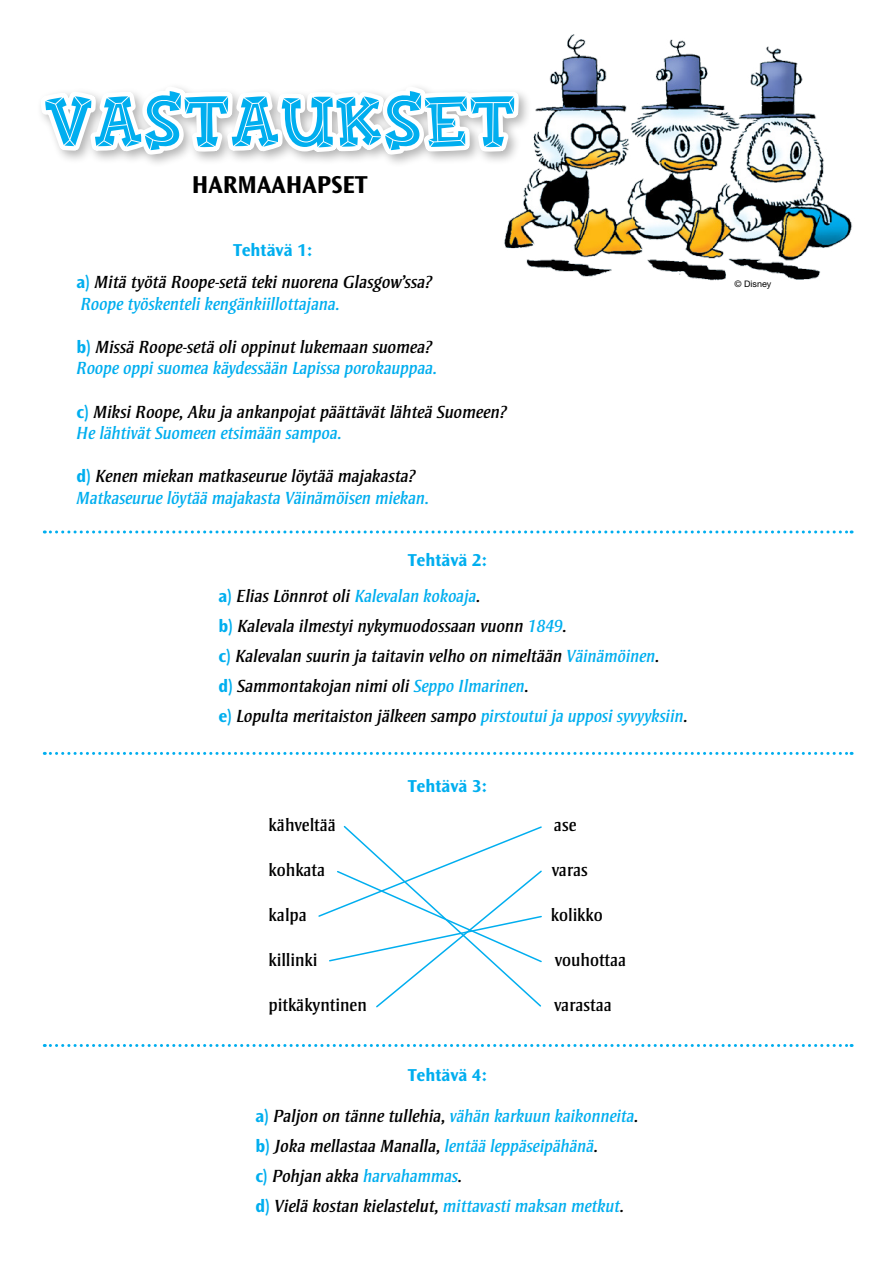
<style>
.page{position:relative;width:893px;height:1263px;background:#fff}
.page>*{position:absolute;margin:0;border:0;box-sizing:border-box;transform-origin:0 0}
.t1{font:700 75px "Fink";color:#00aeef}
.t2{font:700 25.5px "Ocean Sans Std";color:#000}
.t3{font:italic 18px/30px "Strayhorn MT Std";color:#000}
.t4{font:italic 18px/21.6px "Strayhorn MT Std";color:#00aeef}
.t5{font:18px "Strayhorn MT Std";color:#000}
.t6{font:700 18px "Ocean Sans Std";color:#00aeef}
.t7{font:9px "Helvetica Neue LT Std";color:#000}
.s1{font-family:"Ocean Sans Std";font-weight:700;font-style:normal;color:#00aeef}
.s2{color:#00aeef}
.s3{font-family:"Ocean Sans Std";font-weight:700;font-style:normal}
.s4{color:#000}
</style>
<div class="page">
<svg style="left:41px;top:87px;width:428px;height:77px"></svg>
<img style="left:469px;top:34px;width:384px;height:247px">
<svg style="left:44px;top:530px;width:808px;height:3px"></svg>
<svg style="left:44px;top:752px;width:808px;height:3px"></svg>
<svg style="left:44px;top:1044px;width:808px;height:3px"></svg>
<svg style="left:318px;top:825px;width:224px;height:183px"></svg>
<h1 class="t1" style="left:43px;top:72px;width:474px">VASTAUKSET</h1>
<h2 class="t2" style="left:192px;top:170px;width:177px">HARMAAHAPSET</h2>
<p class="t6" style="left:233px;top:240px;width:81px">Tehtävä 1:</p>
<p class="t3" style="left:77px;top:271px;width:357px;line-height:21.6px"><span class="s1">a)</span> Mitä työtä Roope-setä teki nuorena Glasgow’ssa?<br><span class="s2">Roope työskenteli kengänkiillottajana.</span></p>
<p class="t4" style="left:77px;top:336px;width:362px"><span class="s3">b)</span> <span class="s4">Missä Roope-setä oli oppinut lukemaan suomea?<br></span>Roope oppi suomea käydessään Lapissa porokauppaa.</p>
<p class="t3" style="left:77px;top:401px;width:432px;line-height:21.6px"><span class="s1">c)</span> Miksi Roope, Aku ja ankanpojat päättävät lähteä Suomeen?<br><span class="s2">He lähtivät Suomeen etsimään sampoa.</span></p>
<p class="t4" style="left:77px;top:466px;width:354px"><span class="s3">d)</span> <span class="s4">Kenen miekan matkaseurue löytää majakasta?<br></span>Matkaseurue löytää majakasta Väinämöisen miekan.</p>
<p class="t6" style="left:408px;top:550px;width:81px">Tehtävä 2:</p>
<p class="t3" style="left:219px;top:581px;width:470px"><span class="s1">a)</span> Elias Lönnrot oli <span class="s2">Kalevalan kokoaja</span>.<br><span class="s1">b)</span> Kalevala ilmestyi nykymuodossaan vuonn <span class="s2">1849</span>.<br><span class="s1">c)</span> Kalevalan suurin ja taitavin velho on nimeltään <span class="s2">Väinämöinen</span>.<br><span class="s1">d)</span> Sammontakojan nimi oli <span class="s2">Seppo Ilmarinen</span>.<br><span class="s1">e)</span> Lopulta meritaiston jälkeen sampo <span class="s2">pirstoutui ja upposi syvyyksiin</span>.</p>
<p class="t6" style="left:408px;top:776px;width:81px">Tehtävä 3:</p>
<p class="t5" style="left:269px;top:815px;width:69px">kähveltää</p>
<p class="t5" style="left:554px;top:815px;width:24px">ase</p>
<p class="t5" style="left:269px;top:860px;width:58px">kohkata</p>
<p class="t5" style="left:552px;top:860px;width:38px">varas</p>
<p class="t5" style="left:269px;top:905px;width:40px">kalpa</p>
<p class="t5" style="left:551px;top:905px;width:53px">kolikko</p>
<p class="t5" style="left:269px;top:950px;width:50px">killinki</p>
<p class="t5" style="left:555px;top:950px;width:73px">vouhottaa</p>
<p class="t5" style="left:269px;top:995px;width:100px">pitkäkyntinen</p>
<p class="t5" style="left:554px;top:995px;width:59px">varastaa</p>
<p class="t6" style="left:408px;top:1065px;width:81px">Tehtävä 4:</p>
<p class="t3" style="left:256px;top:1101px;width:384px"><span class="s1">a)</span> Paljon on tänne tullehia, <span class="s2">vähän karkuun kaikonneita</span>. <span class="s1">b)</span> Joka mellastaa Manalla, <span class="s2">lentää leppäseipähänä</span>.<br><span class="s1">c)</span> Pohjan akka <span class="s2">harvahammas</span>.<br><span class="s1">d)</span> Vielä kostan kielastelut, <span class="s2">mittavasti maksan metkut</span>.</p>
<p class="t7" style="left:735px;top:278px;width:38px">© Disney</p>
</div>
